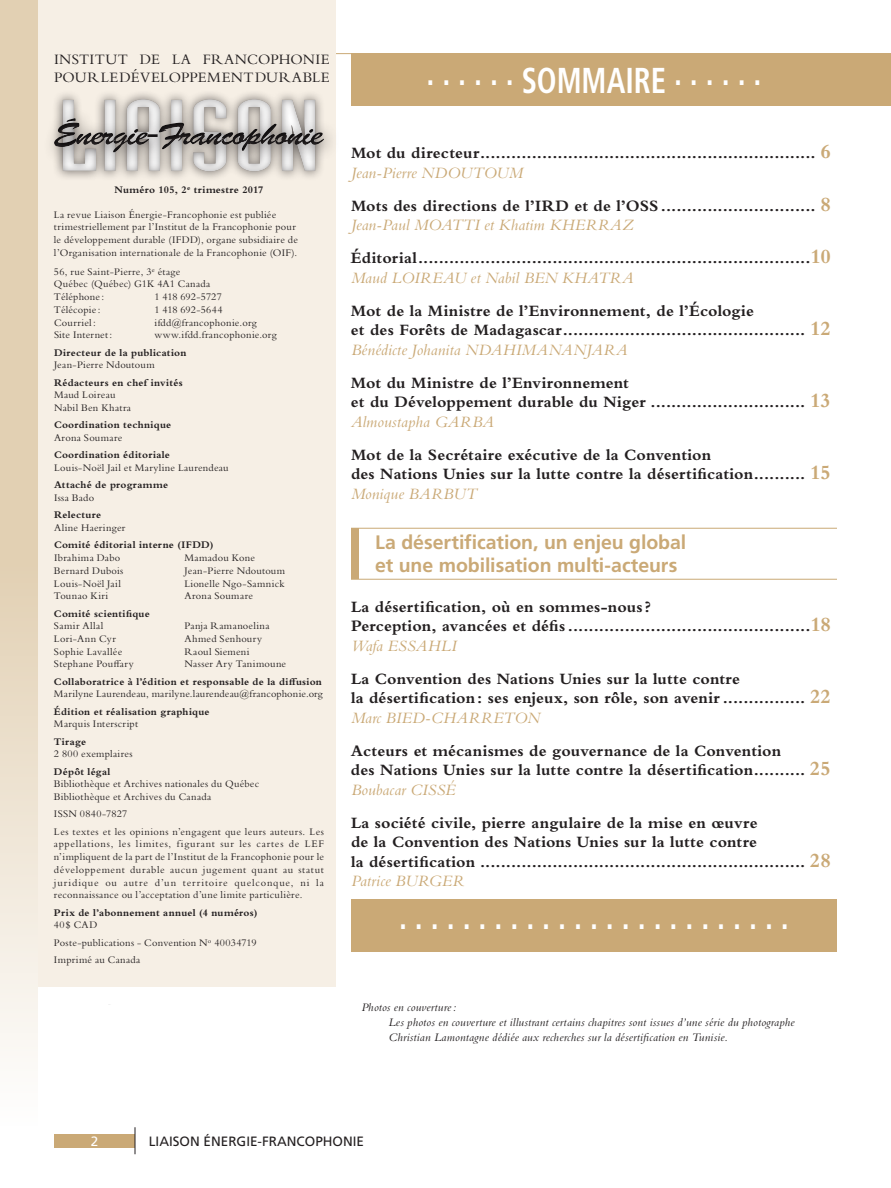
<style>
.page{position:relative;width:891px;height:1188px;background:#fff}
.page>*{position:absolute;margin:0;border:0;box-sizing:border-box;transform-origin:0 0}
.t1{font:700 condensed 36px "Frutiger LT Std";color:#fff;scale:.85 1}
.t2{font:700 19.5px/23.2px "Frutiger LT Std";letter-spacing:-.005em;color:#caa976}
.t3{font:700 16.5px/19.5px "Bembo Std";letter-spacing:.005em;color:#231f20}
.t4{font:italic 16.5px "Bembo Std";letter-spacing:.005em;color:#caa976}
.t5{font:15px/18px "Bembo Std";letter-spacing:.015em;color:#231f20}
.t6{font:13.5px "Frutiger LT Std";color:#231f20}
.t7{font:13.5px "Frutiger LT Std";color:#fff}
.t8{font:italic 12px/15px "Bembo Std";letter-spacing:.02em;color:#231f20}
.t9{font:10.5px/12.8px "Bembo Std";letter-spacing:.025em;color:#231f20}
.t10{font:700 10.5px "Bembo Std";letter-spacing:.025em;color:#231f20}
.t11{font:10.5px "Bembo Std";letter-spacing:.045em;color:#231f20}
.t12{font:10.5px "Bembo Std";color:#231f20}
.s1{font-size:21px;color:#caa976}
.s2{font-weight:400;font-style:italic;color:#caa976}
</style>
<div class="page">
<div style="left:54px;top:1134px;width:81px;height:14px;background:#caa976"></div>
<svg style="left:135px;top:1127px;width:1px;height:27px"></svg>
<hr style="left:0;top:53px;width:891px;height:1px;background:#caa976">
<svg style="left:0;top:0;width:38px;height:1056px;fill:#e2d0b3"></svg>
<div style="left:38px;top:0;width:298px;height:986px;background:#f6efe5"></div>
<div style="left:53px;top:89px;width:272px;height:92px;background:#231f20;opacity:.65"></div>
<div style="left:60px;top:98px;width:255px;height:75px;background:#231f20;opacity:.5"></div>
<div style="left:43px;top:107px;width:297px;height:62px;background:#231f20;opacity:.6"></div>
<svg style="left:54px;top:99px;width:270px;height:72px"></svg>
<div style="left:52px;top:118px;width:273px;height:36px;background:#231f20;opacity:.6"></div>
<div style="left:351px;top:53px;width:540px;height:53px;background:#caa976"></div>
<hr style="left:351px;top:528px;width:486px;height:1px;background:#caa976">
<hr style="left:351px;top:579px;width:486px;height:1px;background:#caa976">
<div style="left:351px;top:529px;width:8px;height:50px;background:#caa976"></div>
<div style="left:351px;top:899px;width:486px;height:53px;background:#caa976"></div>
<p class="t5" style="left:54px;top:50px;width:277px">INSTITUT DE LA FRANCOPHONIE<br>POUR LE DÉVELOPPEMENT DURABLE</p>
<h1 class="t1" style="left:426px;top:51px;width:396px">. . . . . . SOMMAIRE . . . . . .</h1>
<p class="t10" style="left:114px;top:184px;width:151px">Numéro 105, 2<sup>e</sup> trimestre 2017</p>
<p class="t9" style="left:54px;top:208px;width:245px">La revue Liaison Énergie-Francophonie est publiée trimestriellement par l’Institut de la Francophonie pour le développement durable (IFDD), organe subsidiaire de l’Organisation internationale de la Francophonie (OIF).</p>
<p class="t9" style="left:54px;top:265px;width:158px">56, rue Saint-Pierre, 3<sup>e</sup> étage<br>Québec (Québec) G1K 4A1 Canada<br>Téléphone :</p>
<p class="t12" style="left:154px;top:291px;width:69px">1 418 692-5727</p>
<p class="t9" style="left:54px;top:303px;width:48px">Télécopie:</p>
<p class="t9" style="left:155px;top:303px;width:69px">1 418 692-5644</p>
<p class="t9" style="left:54px;top:316px;width:43px">Courriel:</p>
<p class="t9" style="left:155px;top:316px;width:104px">ifdd@francophonie.org</p>
<p class="t9" style="left:54px;top:328px;width:60px">Site Internet:</p>
<p class="t9" style="left:155px;top:328px;width:124px">www.ifdd.francophonie.org</p>
<p class="t10" style="left:54px;top:346px;width:134px">Directeur de la publication</p>
<p class="t9" style="left:54px;top:358px;width:102px">Jean-Pierre Ndoutoum</p>
<p class="t10" style="left:54px;top:376px;width:130px">Rédacteurs en chef invités</p>
<p class="t9" style="left:54px;top:388px;width:79px">Maud Loireau<br>Nabil Ben Khatra</p>
<p class="t10" style="left:54px;top:419px;width:119px">Coordination technique</p>
<p class="t9" style="left:54px;top:431px;width:70px">Arona Soumare</p>
<p class="t10" style="left:54px;top:449px;width:117px">Coordination éditoriale</p>
<p class="t9" style="left:54px;top:461px;width:176px">Louis-Noël Jail et Maryline Laurendeau</p>
<p class="t10" style="left:54px;top:479px;width:116px">Attaché de programme</p>
<p class="t9" style="left:54px;top:491px;width:42px">Issa Bado</p>
<p class="t10" style="left:54px;top:509px;width:49px">Relecture</p>
<p class="t9" style="left:54px;top:521px;width:73px">Aline Haeringer</p>
<p class="t10" style="left:54px;top:539px;width:161px">Comité éditorial interne (IFDD)</p>
<p class="t9" style="left:54px;top:551px;width:68px">Ibrahima Dabo</p>
<p class="t9" style="left:185px;top:551px;width:72px">Mamadou Kone</p>
<p class="t9" style="left:54px;top:564px;width:71px">Bernard Dubois</p>
<p class="t9" style="left:184px;top:564px;width:102px">Jean-Pierre Ndoutoum</p>
<p class="t9" style="left:54px;top:577px;width:69px">Louis-Noël Jail</p>
<p class="t9" style="left:184px;top:577px;width:102px">Lionelle Ngo-Samnick</p>
<p class="t9" style="left:54px;top:589px;width:56px">Tounao Kiri</p>
<p class="t9" style="left:184px;top:589px;width:70px">Arona Soumare</p>
<p class="t10" style="left:54px;top:607px;width:97px">Comité scientifique</p>
<p class="t11" style="left:54px;top:620px;width:51px">Samir Allal</p>
<p class="t9" style="left:184px;top:619px;width:87px">Panja Ramanoelina</p>
<p class="t11" style="left:54px;top:633px;width:63px">Lori-Ann Cyr</p>
<p class="t9" style="left:184px;top:632px;width:79px">Ahmed Senhoury</p>
<p class="t9" style="left:54px;top:645px;width:70px">Sophie Lavallée</p>
<p class="t9" style="left:184px;top:645px;width:67px">Raoul Siemeni</p>
<p class="t9" style="left:54px;top:658px;width:81px">Stephane Pouffary</p>
<p class="t9" style="left:184px;top:658px;width:103px">Nasser Ary Tanimoune</p>
<p class="t10" style="left:54px;top:676px;width:269px">Collaboratrice à l’édition et responsable de la diffusion</p>
<p class="t9" style="left:54px;top:688px;width:270px">Marilyne Laurendeau, marilyne.laurendeau@francophonie.org</p>
<p class="t10" style="left:54px;top:706px;width:157px">Édition et réalisation graphique</p>
<p class="t9" style="left:54px;top:718px;width:86px">Marquis Interscript</p>
<p class="t10" style="left:54px;top:736px;width:34px">Tirage</p>
<p class="t9" style="left:54px;top:748px;width:80px">2 800 exemplaires</p>
<p class="t10" style="left:54px;top:766px;width:58px">Dépôt légal</p>
<p class="t9" style="left:54px;top:778px;width:207px">Bibliothèque et Archives nationales du Québec<br>Bibliothèque et Archives du Canada</p>
<p class="t9" style="left:54px;top:805px;width:272px;line-height:17.2px">ISSN 0840-7827<br>Les textes et les opinions n’engagent que leurs auteurs. Les</p>
<p class="t9" style="left:54px;top:838px;width:272px;text-align:justify">appellations, les limites, figurant sur les cartes de LEF n’impliquent de la part de l’Institut de la Francophonie pour le développement durable aucun jugement quant au statut juridique ou autre d’un territoire quelconque, ni la reconnaissance ou l’acceptation d’une limite particulière.</p>
<p class="t10" style="left:54px;top:907px;width:205px">Prix de l’abonnement annuel (4 numéros)</p>
<p class="t9" style="left:54px;top:916px;width:204px;line-height:17.2px">40$ CAD<br>Poste-publications - Convention N<sup>o</sup> 40034719<br>Imprimé au Canada</p>
<p class="t3" style="left:351px;top:143px;width:481px">Mot du directeur................................................................. <span class="s1">6<br></span><span class="s2">Jean-Pierre Ndoutoum</span></p>
<p class="t3" style="left:351px;top:196px;width:481px">Mots des directions de l’IRD et de l’OSS.............................. <span class="s1">8<br></span><span class="s2">Jean-Paul MOATT I et Khatim KHERRAZ</span></p>
<p class="t3" style="left:351px;top:248px;width:482px">Éditorial............................................................................<span class="s1">10<br></span><span class="s2">Maud Loirea</span></p>
<p class="t4" style="left:454px;top:268px;width:87px">u et Nabil Ben</p>
<p class="t4" style="left:562px;top:268px;width:55px">Kha tra</p>
<p class="t3" style="left:351px;top:301px;width:482px">Mot de la Ministre de l’Environnement, de l’Écologie<br>et des Forêts de Madagascar............................................... <span class="s1">12<br></span><span class="s2">Bénédicte Johanita Ndahi</span></p>
<p class="t4" style="left:522px;top:340px;width:18px">mananjara</p>
<p class="t3" style="left:351px;top:373px;width:482px">Mot du Ministre de l’Environnement<br>et du Développement durable du Niger .............................. <span class="s1">13<br></span><span class="s2">Almoustapha GARBA</span></p>
<p class="t3" style="left:351px;top:445px;width:481px">Mot de la Secrétaire exécutive de la Convention<br>des Nations Unies sur la lutte contre la désertification.......... <span class="s1">15<br></span><span class="s2">Monique BARBUT</span></p>
<p class="t2" style="left:375px;top:531px;width:313px">La désertification, un enjeu global et une mobilisation multi-acteurs</p>
<p class="t3" style="left:351px;top:597px;width:482px">La désertification, où en sommes-nous?<br>Perception, avancées et défis...............................................<span class="s1">18<br></span><span class="s2">Wafa Essahli</span></p>
<p class="t3" style="left:351px;top:669px;width:482px">La Convention des Nations Unies sur la lutte contre<br>la désertification: ses enjeux, son rôle, son avenir ................ <span class="s1">22<br></span><span class="s2">Marc Bie d-Charre</span></p>
<p class="t4" style="left:503px;top:708px;width:33px">ton</p>
<p class="t3" style="left:351px;top:741px;width:482px">Acteurs et mécanismes de gouvernance de la Convention<br>des Nations Unies sur la lutte contre la désertification.......... <span class="s1">25<br></span><span class="s2">Boubacar CISSÉ</span></p>
<p class="t3" style="left:351px;top:813px;width:482px">La société civile, pierre angulaire de la mise en œuvre<br>de la Convention des Nations Unies sur la lutte contre<br>la désertification ............................................................... <span class="s1">28<br></span><span class="s2">Patrice Burger</span></p>
<h1 class="t1" style="left:399px;top:896px;width:460px">. . . . . . . . . . . . . . . . . . . . . . . . .</h1>
<p class="t8" style="left:388px;top:1000px;width:408px;text-indent:-27px">Photos en couverture:<br>Les photos en couverture et illustrant certains chapitres sont issues d’une série du photographe<br>Christian Lamontagne dédiée aux recherches sur la désertification en Tunisie.</p>
<p class="t7" style="left:91px;top:1133px;width:9px">2</p>
<p class="t6" style="left:149px;top:1133px;width:217px">LIAISON ÉNERGIE-FRANCOPHONIE</p>
</div>
